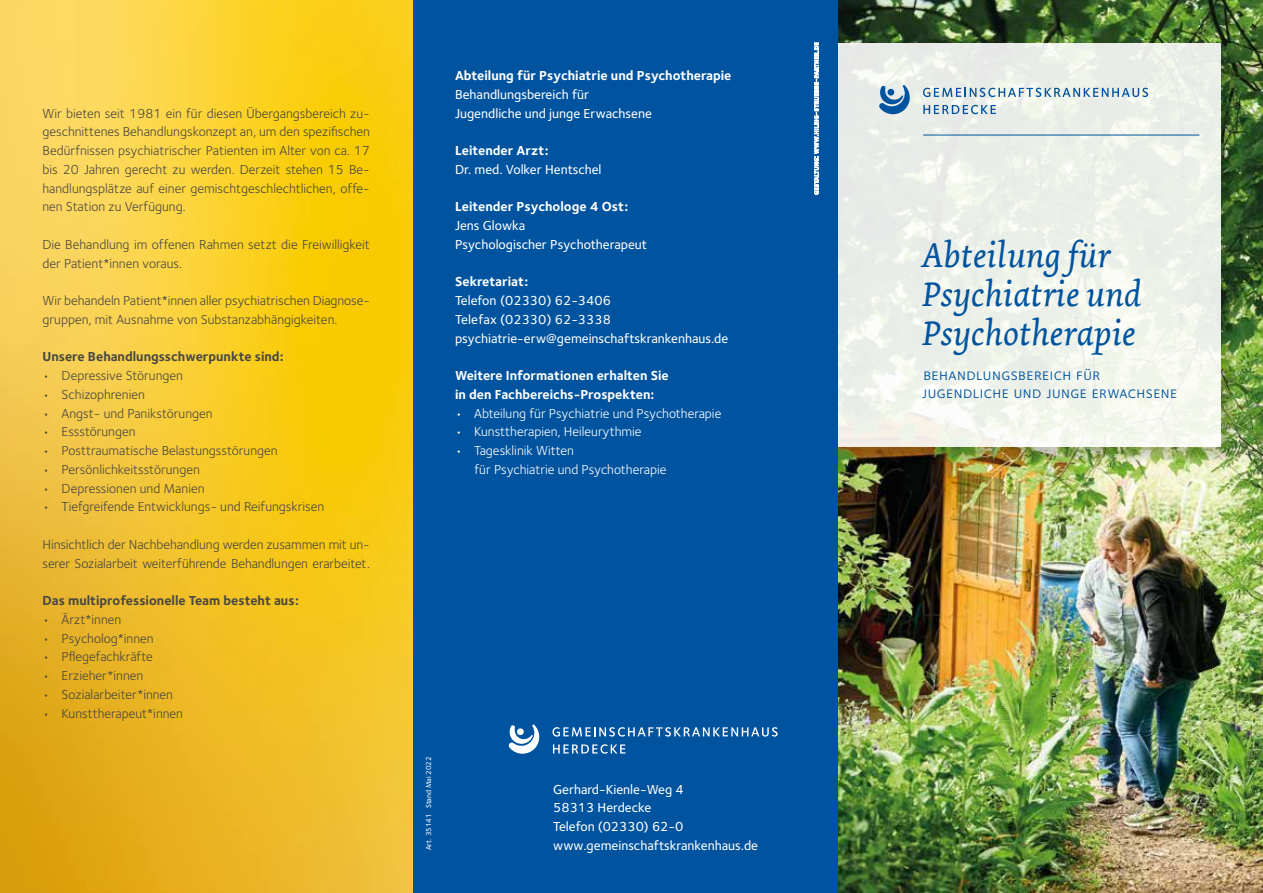
<style>
.page{position:relative;width:1263px;height:893px;background:#fff}
.page>*{position:absolute;margin:0;border:0;box-sizing:border-box;transform-origin:0 0}
.t1{font:italic 36px/39px "Dolly";letter-spacing:.005em;color:#00539e}
.t2{font:16.5px/18px "Foundry Sterling Book Expert";letter-spacing:.03em;color:#00539e}
.t3{font:13.5px/18.8px "Foundry Sterling";color:#494740}
.t4{font:500 13.5px/18.8px "Foundry Sterling";color:#fff}
.t5{font:700 13.5px/18.8px "Foundry Sterling";color:#fff}
.t6{font:13.5px/18.8px "Foundry Sterling";color:#fff}
.t7{font:700 13.5px "Foundry Sterling";color:#494740}
.t8{font:500 7.5px "Foundry Sterling";color:#fff}
</style>
<div class="page">
<img style="left:838px;top:0;width:425px;height:893px">
<div style="left:840px;top:45px;width:399px;height:420px;background:#000;opacity:.2"></div>
<div style="left:838px;top:43px;width:382px;height:403px;background:linear-gradient(to bottom,#e9ede8,#f3f6ee)"></div>
<hr style="left:923px;top:135px;width:276px;height:1px;background:#00539e">
<svg style="left:923px;top:105px;width:73px;height:9px"></svg>
<svg style="left:923px;top:88px;width:225px;height:9px;background:#9fbdd1"></svg>
<svg style="left:878px;top:85px;width:33px;height:31px"></svg>
<div style="left:412px;top:0;width:426px;height:893px;background:#00539e"></div>
<svg style="left:553px;top:744px;width:72px;height:10px"></svg>
<svg style="left:552px;top:727px;width:226px;height:10px"></svg>
<svg style="left:508px;top:724px;width:32px;height:30px"></svg>
<svg style="left:814px;top:43px;width:5px;height:152px"></svg>
<svg style="left:0;top:0;width:412px;height:893px;background:#f3c52b"></svg>
<p class="t3" style="left:42px;top:104px;width:329px;text-align:justify">Wir bieten seit 1981 ein für diesen Übergangsbereich zu&shy;geschnittenes Behandlungskonzept an, um den spezifischen Bedürfnissen psychiatrischer Patienten im Alter von ca. 17 bis 20 Jahren gerecht zu werden. Derzeit stehen 15 Be&shy;handlungsplätze auf einer gemischtgeschlechtlichen, offe&shy;nen Station zu Verfügung.</p>
<p class="t3" style="left:42px;top:235px;width:329px">Die Behandlung im offenen Rahmen setzt die Freiwilligkeit der Patient*innen voraus.</p>
<p class="t3" style="left:42px;top:291px;width:329px">Wir behandeln Patient*innen aller psychiatrischen Diagnose&shy;gruppen, mit Ausnahme von Substanzabhängigkeiten.</p>
<p class="t7" style="left:43px;top:349px;width:243px">Unsere Behandlungsschwerpunkte sind:</p>
<p class="t3" style="left:43px;top:366px;width:142px">• Depressive Störungen</p>
<p class="t3" style="left:43px;top:385px;width:104px">• Schizophrenien</p>
<p class="t3" style="left:43px;top:404px;width:172px">• Angst- und Panikstörungen</p>
<p class="t3" style="left:43px;top:422px;width:95px">• Essstörungen</p>
<p class="t3" style="left:43px;top:441px;width:237px">• Posttraumatische Belastungsstörungen</p>
<p class="t3" style="left:43px;top:460px;width:159px">• Persönlichkeitsstörungen</p>
<p class="t3" style="left:43px;top:479px;width:164px">• Depressionen und Manien</p>
<p class="t3" style="left:43px;top:497px;width:283px">• Tiefgreifende Entwicklungs- und Reifungskrisen</p>
<p class="t3" style="left:42px;top:535px;width:329px">Hinsichtlich der Nachbehandlung werden zusammen mit un&shy;serer Sozialarbeit weiterführende Behandlungen erarbeitet.</p>
<p class="t7" style="left:42px;top:592px;width:258px">Das multiprofessionelle Team besteht aus:</p>
<p class="t3" style="left:42px;top:610px;width:80px">• Ärzt*innen</p>
<p class="t3" style="left:42px;top:629px;width:113px">• Psycholog*innen</p>
<p class="t3" style="left:42px;top:647px;width:112px">• Pflegefachkräfte</p>
<p class="t3" style="left:42px;top:666px;width:102px">• Erzieher*innen</p>
<p class="t3" style="left:42px;top:685px;width:132px">• Sozialarbeiter*innen</p>
<p class="t3" style="left:42px;top:704px;width:142px">• Kunsttherapeut*innen</p>
<p class="t5" style="left:455px;top:66px;width:278px">Abteilung für Psychiatrie und Psychotherapie</p>
<p class="t4" style="left:455px;top:85px;width:198px">Behandlungsbereich für<br>Jugendliche und junge Erwachsene</p>
<p class="t5" style="left:455px;top:141px;width:95px">Leitender Arzt:</p>
<p class="t4" style="left:455px;top:160px;width:148px">Dr. med. Volker Hentschel</p>
<p class="t5" style="left:455px;top:197px;width:175px">Leitender Psychologe 4 Ost:</p>
<p class="t4" style="left:455px;top:216px;width:193px">Jens Glowka<br>Psychologischer Psychotherapeut</p>
<p class="t5" style="left:455px;top:272px;width:75px">Sekretariat:</p>
<p class="t4" style="left:455px;top:291px;width:275px">Telefon (02330) 62-3406<br>Telefax (02330) 62-3338 psychiatrie-erw@gemeinschaftskrankenhaus.de</p>
<p class="t5" style="left:455px;top:366px;width:215px">Weitere Informationen erhalten Sie in den Fachbereichs-Prospekten:</p>
<p class="t6" style="left:455px;top:404px;width:268px">• Abteilung für Psychiatrie und Psychotherapie</p>
<p class="t6" style="left:455px;top:422px;width:188px">• Kunsttherapien, Heileurythmie</p>
<p class="t6" style="left:474px;top:441px;width:193px;text-indent:-19px">• Tagesklinik Witten<br>für Psychiatrie und Psychotherapie</p>
<p class="t8" style="left:424px;top:850px;width:95px;rotate:-90deg">Art. 35141 Stand Mai 2022</p>
<p class="t4" style="left:553px;top:780px;width:206px">Gerhard-Kienle-Weg 4<br>58313 Herdecke<br>Telefon (02330) 62-0 www.gemeinschaftskrankenhaus.de</p>
<h1 class="t1" style="left:921px;top:236px;width:221px">Abteilung für<br>Psychiatrie und<br>Psychotherapie</h1>
<p class="t2" style="left:922px;top:365px;width:256px">behandlungsbereich für jugendliche und junge erwachsene</p>
</div>
